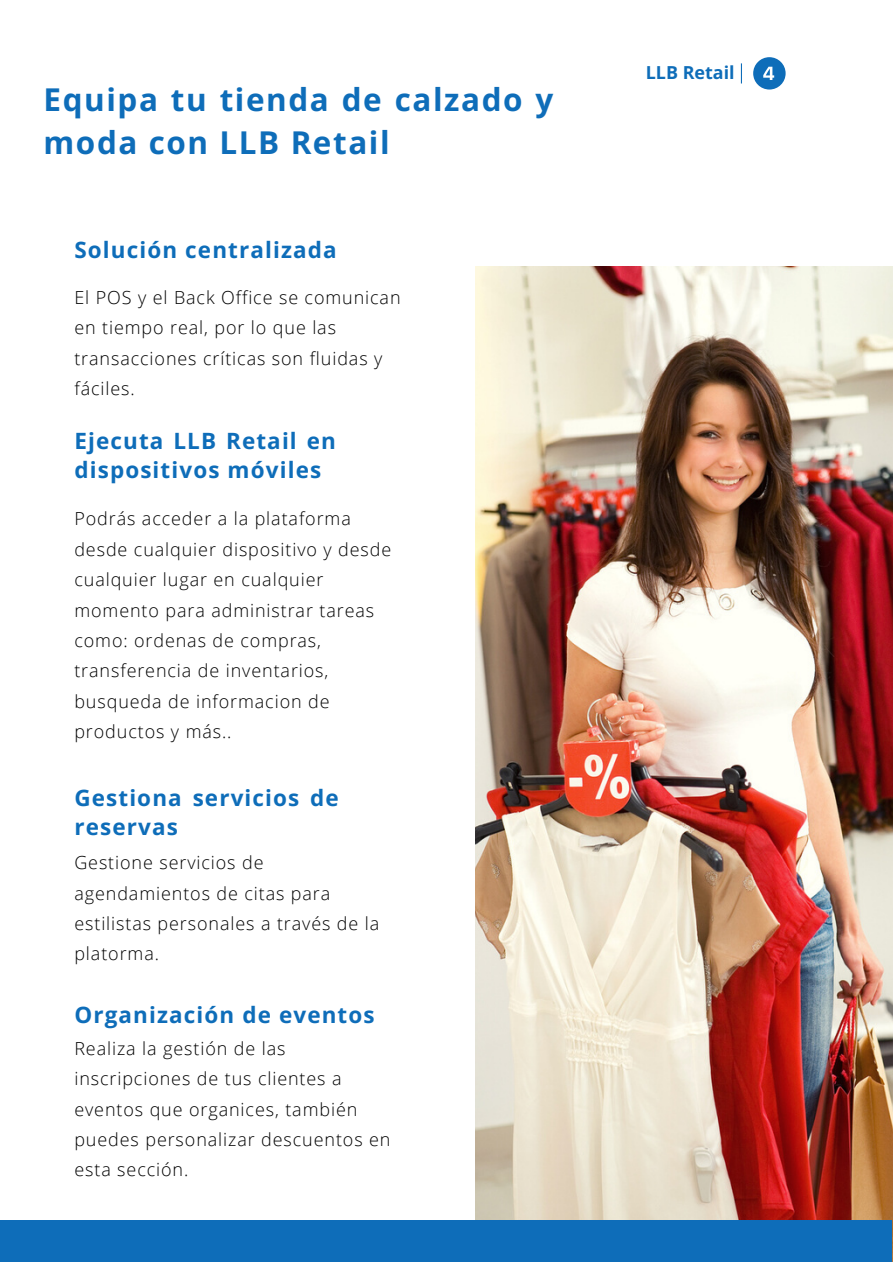
<style>
.page{position:relative;width:893px;height:1264px;background:#fff}
.page>*{position:absolute;margin:0;border:0;box-sizing:border-box;transform-origin:0 0}
.t1{font:700 31.5px/42.8px "Open Sans";letter-spacing:.05em;color:#0e6db9}
.t2{font:700 22.5px/29.2px "Open Sans";letter-spacing:.05em;color:#0e6db9}
.t3{font:300 18px/30.3px "Open Sans";letter-spacing:.05em;color:#000}
.t4{font:700 17.85px "Open Sans";color:#0e6db9}
</style>
<div class="page">
<img style="left:476px;top:267px;width:416px;height:994px">
<div style="left:0;top:1219px;width:891px;height:42px;background:#0e6db9"></div>
<hr style="left:740px;top:63px;width:2px;height:20px;background:#0e6db9">
<svg style="left:753px;top:57px;width:32px;height:33px"></svg>
<h1 class="t1" style="left:44px;top:77px;width:511px">Equipa tu tienda de calzado y moda con LLB Retail</h1>
<p class="t2" style="left:74px;top:234px;width:264px">Solución centralizada</p>
<p class="t3" style="left:74px;top:282px;width:328px">El POS y el Back Office se comunican en tiempo real, por lo que las transacciones críticas son fluidas y fáciles.</p>
<p class="t2" style="left:74px;top:425px;width:263px">Ejecuta LLB Retail en dispositivos móviles</p>
<p class="t3" style="left:74px;top:503px;width:318px">Podrás acceder a la plataforma desde cualquier dispositivo y desde cualquier lugar en cualquier momento para administrar tareas como: ordenas de compras, transferencia de inventarios, busqueda de informacion de productos y más..</p>
<p class="t2" style="left:74px;top:782px;width:266px">Gestiona servicios de reservas</p>
<p class="t3" style="left:74px;top:847px;width:306px">Gestione servicios de agendamientos de citas para estilistas personales a través de la platorma.</p>
<p class="t2" style="left:74px;top:999px;width:302px">Organización de eventos</p>
<p class="t3" style="left:74px;top:1032px;width:317px">Realiza la gestión de las inscripciones de tus clientes a eventos que organices, también puedes personalizar descuentos en esta sección.</p>
<p class="t4" style="left:645px;top:60px;width:90px">LLB Retail</p>
</div>
